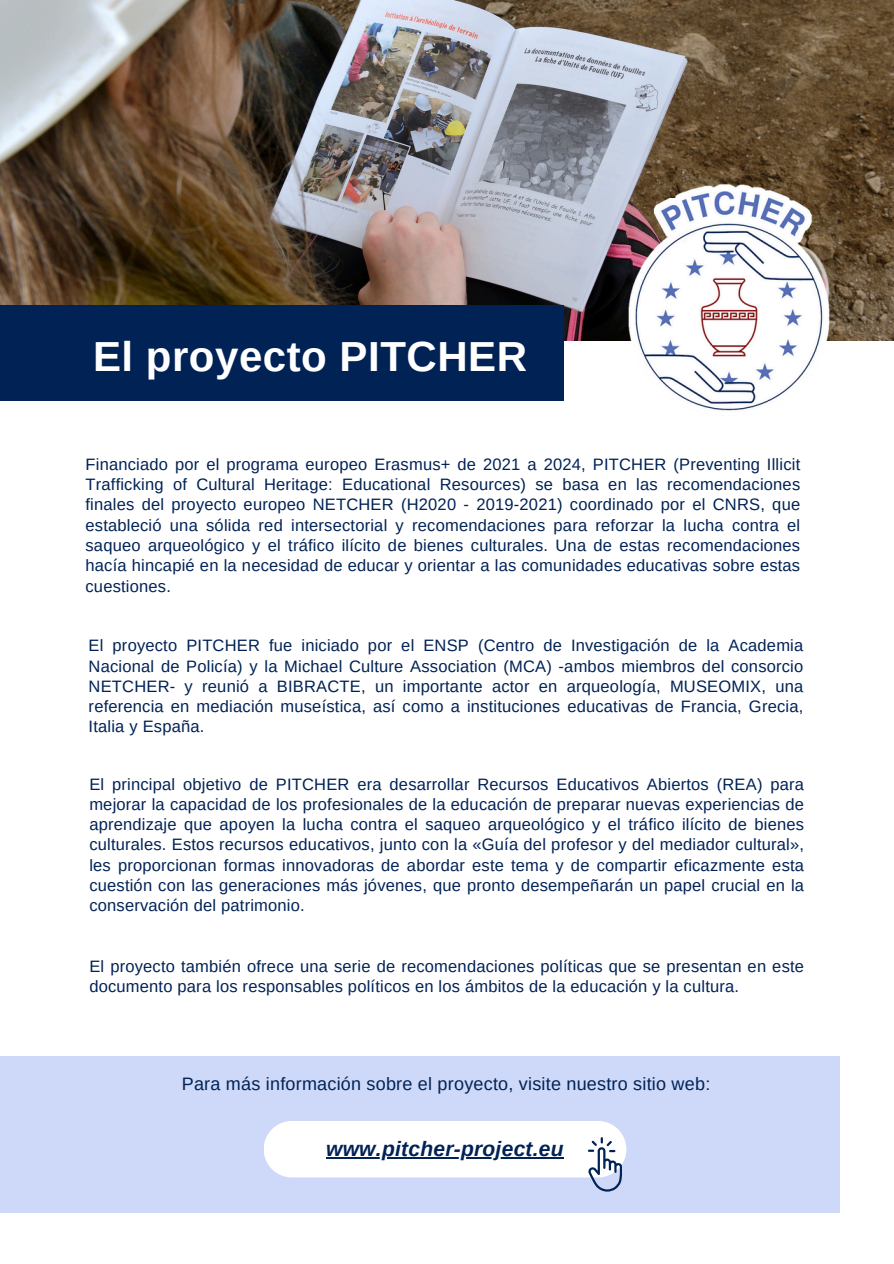
<style>
.page{position:relative;width:894px;height:1264px;background:#fff}
.page>*{position:absolute;margin:0;border:0;box-sizing:border-box;transform-origin:0 0}
.t1{font:700 42px "Arimo";letter-spacing:.01em;color:#fff}
.t2{font:italic 700 21px "Arimo";letter-spacing:.015em;color:#025}
.t3{font:18px "Arimo";letter-spacing:.01em;color:#025}
.t4{font:16.5px/20.2px "Arimo";letter-spacing:.01em;color:#025;text-align:justify}
</style>
<div class="page">
<img style="left:0;top:0;width:893px;height:340px">
<div style="left:0;top:1055px;width:839px;height:157px;background:#ced9f9"></div>
<svg style="left:264px;top:1121px;width:362px;height:70px"></svg>
<hr style="left:326px;top:1157px;width:237px;height:1px;background:#025">
<div style="left:0;top:305px;width:563px;height:95px;background:#025"></div>
<img style="left:622px;top:177px;width:212px;height:234px">
<p class="t1" style="left:93px;top:333px;width:435px">El proyecto PITCHER</p>
<p class="t4" style="left:85px;top:454px;width:716px">Financiado por el programa europeo Erasmus+ de 2021 a 2024, PITCHER (Preventing Illicit Trafficking of Cultural Heritage: Educational Resources) se basa en las recomendaciones finales del proyecto europeo NETCHER (H2020 - 2019-2021) coordinado por el CNRS, que estableció una sólida red intersectorial y recomendaciones para reforzar la lucha contra el saqueo arqueológico y el tráfico ilícito de bienes culturales. Una de estas recomendaciones hacía hincapié en la necesidad de educar y orientar a las comunidades educativas sobre estas cuestiones.</p>
<h2 class="t4" style="left:89px;top:635px;width:716px">El proyecto PITCHER fue iniciado por el ENSP (Centro de Investigación de la Academia Nacional de Policía) y la Michael Culture Association (MCA) -ambos miembros del consorcio NETCHER- y reunió a BIBRACTE, un importante actor en arqueología, MUSEOMIX, una referencia en mediación museística, así como a instituciones educativas de Francia, Grecia, Italia y España.</h2>
<p class="t4" style="left:89px;top:773px;width:716px">El principal objetivo de PITCHER era desarrollar Recursos Educativos Abiertos (REA) para mejorar la capacidad de los profesionales de la educación de preparar nuevas experiencias de aprendizaje que apoyen la lucha contra el saqueo arqueológico y el tráfico ilícito de bienes culturales. Estos recursos educativos, junto con la «Guía del profesor y del mediador cultural», les proporcionan formas innovadoras de abordar este tema y de compartir eficazmente esta cuestión con las generaciones más jóvenes, que pronto desempeñarán un papel crucial en la conservación del patrimonio.</p>
<h1 class="t4" style="left:89px;top:955px;width:716px">El proyecto también ofrece una serie de recomendaciones políticas que se presentan en este documento para los responsables políticos en los ámbitos de la educación y la cultura.</h1>
<p class="t3" style="left:182px;top:1073px;width:530px">Para más información sobre el proyecto, visite nuestro sitio web:</p>
<p class="t2" style="left:326px;top:1136px;width:239px">www.pitcher-project.eu</p>
</div>
